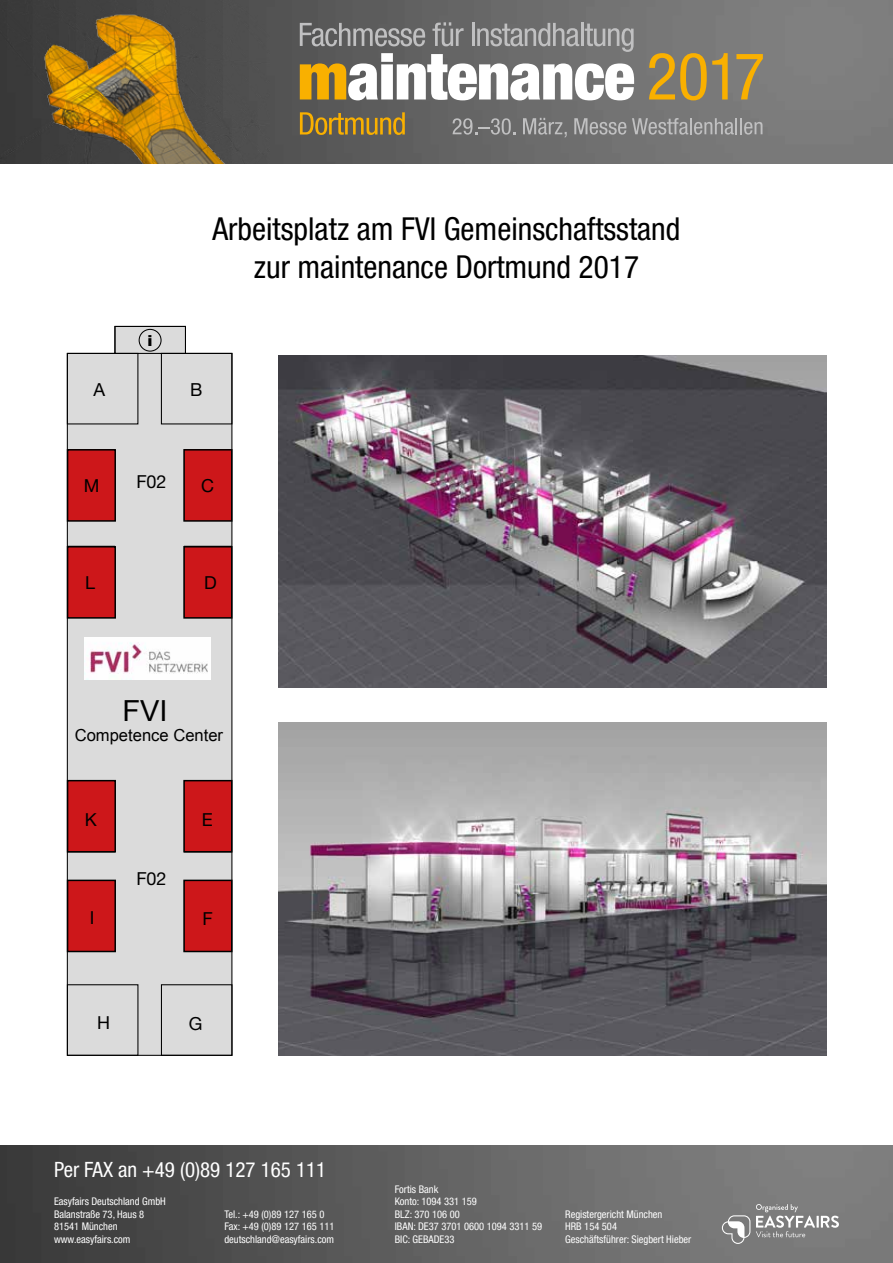
<style>
.page{position:relative;width:893px;height:1263px;background:#fff}
.page>*{position:absolute;margin:0;border:0;box-sizing:border-box;transform-origin:0 0}
.t1{font:condensed 31.5px/37.8px "Helvetica Neue LT Pro";color:#000;text-align:center}
.t2{font:29.1px "Arial";color:#000}
.t3{font:condensed 21px "Helvetica Neue LT Pro";color:#fff}
.t4{font:18px "Helvetica Neue LT Std";color:#000}
.t5{font:16.65px "Arial";color:#000}
.t6{font:900 15.15px "Arial";color:#000}
.t7{font:condensed 10.5px/12.6px "Helvetica Neue LT Pro";color:#fff}
</style>
<div class="page">
<img style="left:269px;top:0;width:624px;height:163px">
<img style="left:0;top:1145px;width:893px;height:118px">
<img style="left:0;top:0;width:269px;height:163px">
<svg style="left:649px;top:53px;width:79px;height:47px;background:#a78c4b"></svg>
<svg style="left:736px;top:54px;width:27px;height:45px"></svg>
<svg style="left:300px;top:22px;width:334px;height:78px"></svg>
<svg style="left:300px;top:112px;width:105px;height:23px;background:#91773a"></svg>
<svg style="left:453px;top:118px;width:62px;height:17px"></svg>
<svg style="left:523px;top:118px;width:44px;height:20px"></svg>
<svg style="left:574px;top:118px;width:52px;height:17px"></svg>
<svg style="left:632px;top:118px;width:130px;height:17px;background:#909091"></svg>
<img style="left:279px;top:356px;width:547px;height:332px">
<img style="left:279px;top:723px;width:547px;height:332px">
<svg style="left:66px;top:325px;width:167px;height:731px;background:#d6d6d6"></svg>
<img style="left:84px;top:638px;width:126px;height:42px">
<div style="left:139px;top:329px;width:23px;height:23px;border:1px solid #000;border-radius:50%"></div>
<svg style="left:722px;top:1215px;width:28px;height:29px"></svg>
<svg style="left:756px;top:1204px;width:83px;height:33px;background:#979797"></svg>
<div style="left:184px;top:450px;width:48px;height:71px;background:#cd171a"></div>
<div style="left:183px;top:449px;width:49px;height:73px;border:2px solid #000"></div>
<div style="left:68px;top:450px;width:47px;height:71px;background:#cd171a"></div>
<div style="left:67px;top:449px;width:49px;height:73px;border:2px solid #000"></div>
<div style="left:184px;top:547px;width:48px;height:71px;background:#cd171a"></div>
<div style="left:183px;top:546px;width:49px;height:73px;border:2px solid #000"></div>
<div style="left:68px;top:547px;width:47px;height:71px;background:#cd171a"></div>
<div style="left:67px;top:546px;width:49px;height:73px;border:2px solid #000"></div>
<div style="left:184px;top:781px;width:48px;height:71px;background:#cd171a"></div>
<div style="left:183px;top:780px;width:49px;height:72px;border:2px solid #000"></div>
<div style="left:68px;top:781px;width:47px;height:71px;background:#cd171a"></div>
<div style="left:67px;top:780px;width:49px;height:72px;border:2px solid #000"></div>
<div style="left:184px;top:880px;width:48px;height:71px;background:#cd171a"></div>
<div style="left:183px;top:880px;width:49px;height:72px;border:2px solid #000"></div>
<div style="left:68px;top:880px;width:47px;height:71px;background:#cd171a"></div>
<div style="left:67px;top:880px;width:49px;height:72px;border:2px solid #000"></div>
<h1 class="t1" style="left:213px;top:209px;width:469px">Arbeitsplatz am FVI Gemeinschaftsstand zur maintenance Dortmund 2017</h1>
<h3 class="t6" style="left:148px;top:329px;width:7px">i</h3>
<h3 class="t4" style="left:94px;top:379px;width:13px">A</h3>
<h3 class="t4" style="left:190px;top:379px;width:14px">B</h3>
<h3 class="t4" style="left:136px;top:471px;width:32px">F02</h3>
<h3 class="t4" style="left:84px;top:474px;width:17px">M</h3>
<h3 class="t4" style="left:201px;top:475px;width:14px">C</h3>
<h3 class="t4" style="left:85px;top:571px;width:11px">L</h3>
<h3 class="t4" style="left:204px;top:571px;width:14px">D</h3>
<h2 class="t2" style="left:122px;top:692px;width:47px">FVI</h2>
<h3 class="t5" style="left:75px;top:724px;width:150px">Competence Center</h3>
<h3 class="t4" style="left:85px;top:808px;width:13px">K</h3>
<h3 class="t4" style="left:202px;top:808px;width:12px">E</h3>
<h3 class="t4" style="left:90px;top:907px;width:6px">I</h3>
<h3 class="t4" style="left:136px;top:868px;width:32px">F02</h3>
<h3 class="t4" style="left:203px;top:907px;width:12px">F</h3>
<h3 class="t4" style="left:97px;top:1012px;width:14px">H</h3>
<h3 class="t4" style="left:189px;top:1013px;width:15px">G</h3>
<h3 class="t3" style="left:54px;top:1157px;width:274px">Per FAX an +49 (0)89 127 165 111</h3>
<p class="t7" style="left:54px;top:1195px;width:113px">Easyfairs Deutschland GmbH<br>Balanstraße 73, Haus 8<br>81541 München www.easyfairs.com</p>
<p class="t7" style="left:224px;top:1207px;width:112px">Tel.: +49 (0)89 127 165 0<br>Fax: +49 (0)89 127 165 111 deutschland@easyfairs.com</p>
<p class="t7" style="left:395px;top:1182px;width:149px">Fortis Bank<br>Konto: 1094 331 159<br>BLZ: 370 106 00<br>IBAN: DE37 3701 0600 1094 3311 59<br>BIC: GEBADE33</p>
<p class="t7" style="left:565px;top:1207px;width:128px">Registergericht München<br>HRB 154 504<br>Geschäftsführer: Siegbert Hieber</p>
</div>
